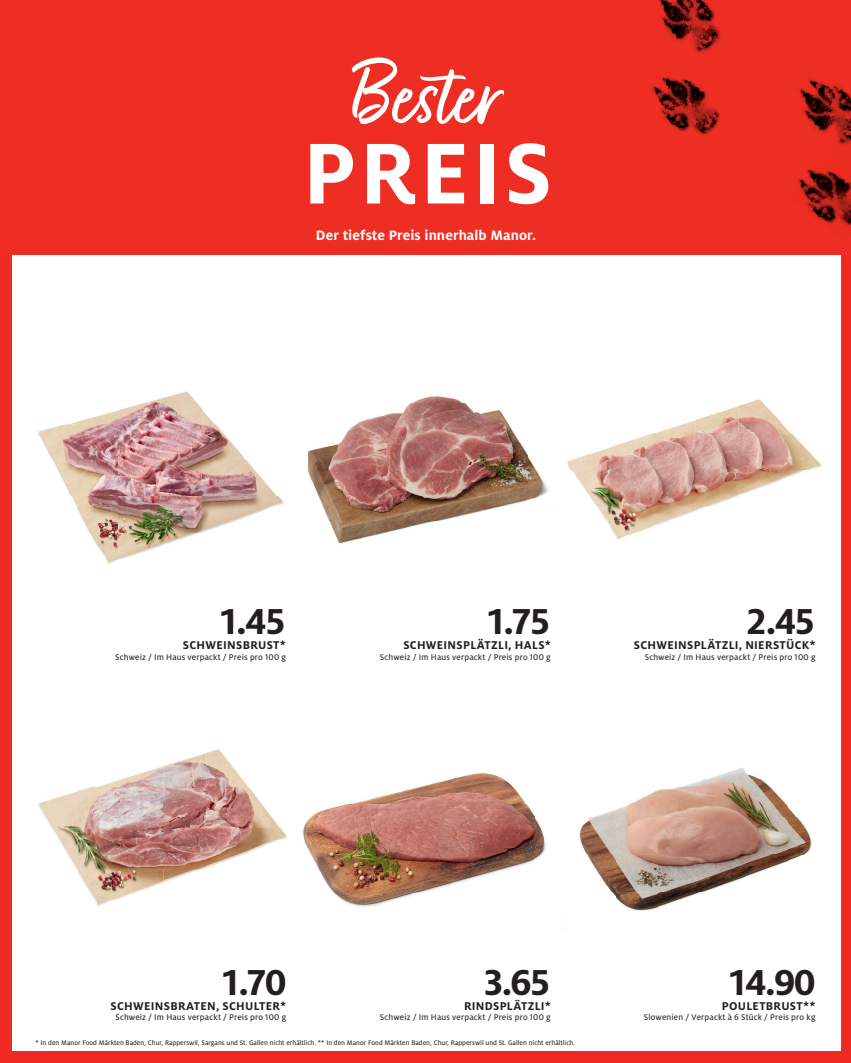
<style>
.page{position:relative;width:851px;height:1063px;background:#fff}
.page>*{position:absolute;margin:0;border:0;box-sizing:border-box;transform-origin:0 0}
.t1{font:102.75px "Fave Script Pro";color:#fff}
.t2{font:700 95.5px "Milofor Manor";letter-spacing:.035em;color:#fff}
.t3{font:700 40px "Milofor Manor";letter-spacing:-.05em;color:#231f20}
.t4{font:700 15px "Milofor Manor";letter-spacing:.005em;color:#fff}
.t5{font:700 12.5px "Milofor Manor";letter-spacing:.025em;color:#231f20}
.t6{font:9.12px "Milofor Manor Text";letter-spacing:.02em;color:#231f20}
.t7{font:7.25px "Milofor Manor Text";color:#231f20}
</style>
<div class="page">
<div style="left:0;top:0;width:850px;height:1063px;background:#ee2a23"></div>
<div style="left:12px;top:12px;width:828px;height:1039px;background:#fff"></div>
<div style="left:0;top:0;width:850px;height:255px;background:#ee2e22"></div>
<img style="left:658px;top:0;width:57px;height:15px">
<img style="left:651px;top:15px;width:71px;height:121px">
<img style="left:799px;top:77px;width:51px;height:58px">
<img style="left:797px;top:135px;width:53px;height:91px">
<img style="left:843px;top:114px;width:7px;height:37px">
<img style="left:303px;top:773px;width:231px;height:119px">
<img style="left:534px;top:815px;width:12px;height:33px">
<img style="left:534px;top:848px;width:12px;height:13px">
<img style="left:333px;top:892px;width:90px;height:15px">
<img style="left:88px;top:749px;width:162px;height:39px">
<img style="left:38px;top:788px;width:249px;height:81px">
<img style="left:77px;top:869px;width:126px;height:37px">
<img style="left:656px;top:399px;width:135px;height:34px">
<img style="left:567px;top:433px;width:255px;height:74px">
<img style="left:597px;top:507px;width:109px;height:33px">
<img style="left:409px;top:396px;width:57px;height:8px">
<img style="left:527px;top:454px;width:22px;height:47px">
<img style="left:308px;top:404px;width:219px;height:140px">
<img style="left:709px;top:767px;width:50px;height:12px">
<img style="left:579px;top:779px;width:233px;height:114px">
<img style="left:613px;top:893px;width:86px;height:18px">
<img style="left:70px;top:391px;width:144px;height:33px">
<img style="left:38px;top:424px;width:246px;height:109px">
<img style="left:90px;top:533px;width:110px;height:31px">
<h1 class="t1" style="left:351px;top:29px;width:153px">Bester</h1>
<h2 class="t2" style="left:303px;top:115px;width:251px">PREIS</h2>
<h3 class="t4" style="left:316px;top:226px;width:221px">Der tiefste Preis innerhalb Manor.</h3>
<h3 class="t3" style="left:218px;top:597px;width:69px">1.45</h3>
<h3 class="t5" style="left:183px;top:637px;width:105px">SCHWEINSBRUST*</h3>
<p class="t6" style="left:115px;top:654px;width:172px">Schweiz / Im Haus verpackt / Preis pro 100 g</p>
<h3 class="t3" style="left:485px;top:597px;width:67px">1.75</h3>
<h3 class="t5" style="left:403px;top:637px;width:149px">SCHWEINSPLÄTZLI, HALS*</h3>
<p class="t6" style="left:380px;top:654px;width:172px">Schweiz / Im Haus verpackt / Preis pro 100 g</p>
<h3 class="t3" style="left:745px;top:597px;width:71px">2.45</h3>
<h3 class="t5" style="left:633px;top:637px;width:183px">SCHWEINSPLÄTZLI, NIERSTÜCK*</h3>
<p class="t6" style="left:644px;top:654px;width:172px">Schweiz / Im Haus verpackt / Preis pro 100 g</p>
<h3 class="t3" style="left:220px;top:957px;width:67px">1.70</h3>
<h3 class="t5" style="left:110px;top:998px;width:177px">SCHWEINSBRATEN, SCHULTER*</h3>
<p class="t6" style="left:115px;top:1015px;width:172px">Schweiz / Im Haus verpackt / Preis pro 100 g</p>
<h3 class="t3" style="left:483px;top:957px;width:69px">3.65</h3>
<h3 class="t5" style="left:464px;top:998px;width:88px">RINDSPLÄTZLI*</h3>
<p class="t6" style="left:380px;top:1015px;width:172px">Schweiz / Im Haus verpackt / Preis pro 100 g</p>
<p class="t7" style="left:35px;top:1041px;width:541px">* In den Manor Food Märkten Baden, Chur, Rapperswil, Sargans und St. Gallen nicht erhältlich. ** In den Manor Food Märkten Baden, Chur, Rapperswil und St. Gallen nicht erhältlich.</p>
<h3 class="t3" style="left:727px;top:957px;width:89px">14.90</h3>
<h3 class="t5" style="left:721px;top:998px;width:95px">POULETBRUST**</h3>
<p class="t6" style="left:643px;top:1015px;width:173px">Slowenien / Verpackt à 6 Stück / Preis pro kg</p>
</div>
